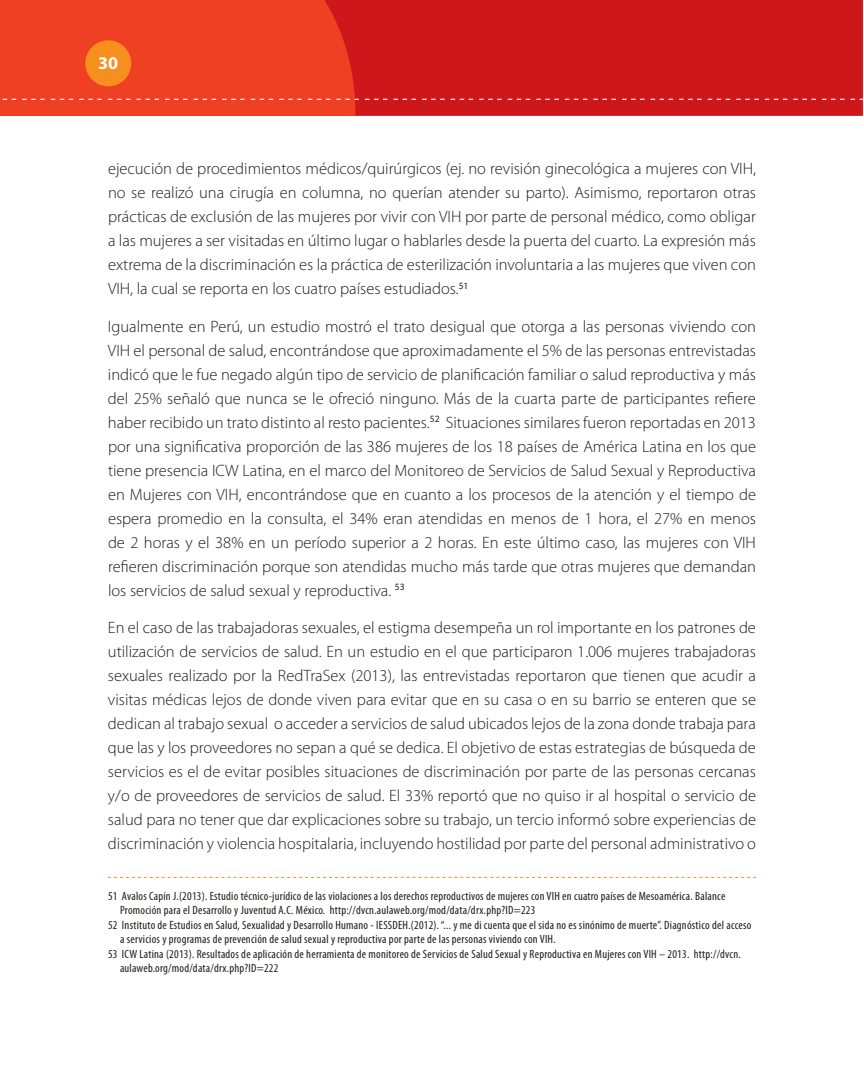
<style>
.page{position:relative;width:864px;height:1080px;background:#fff}
.page>*{position:absolute;margin:0;border:0;box-sizing:border-box;transform-origin:0 0}
.t1{font:700 18px "Myriad Pro";color:#fff}
.t2{font:300 16.5px/24px "Myriad Pro";color:#1d1d1b;text-align:justify}
.t3{font:condensed 12px "Myriad Pro";letter-spacing:.02em;color:#1d1d1b}
</style>
<div class="page">
<div style="left:355px;top:0;width:508px;height:116px;background:#cd171a"></div>
<div style="left:0;top:0;width:355px;height:116px;background:#f04024"></div>
<svg style="left:0;top:99px;width:863px;height:1px"></svg>
<svg style="left:108px;top:877px;width:648px;height:1px"></svg>
<div style="left:85px;top:40px;width:46px;height:46px;background:#f78f1f;border-radius:50%"></div>
<p class="t1" style="left:98px;top:51px;width:21px">30</p>
<p class="t2" style="left:108px;top:157px;width:650px">ejecución de procedimientos médicos/quirú rgicos (ej. no revisión ginecológica a mujeres con VIH, no se realizó una cirugía en columna, no querían atender su parto). Asimismo, reportaron otras prácticas de exclusión de las mujeres por vivir con VIH por parte de personal médico, como obligar a las mujeres a ser visitadas en último lugar o hablarles desde la puerta del cuarto. La expresión más extrema de la discriminación es la práctica de esterilización involuntaria a las mujeres que viven con VIH, la cual se reporta en los cuatro países estudiados.<sup>51</sup></p>
<p class="t2" style="left:108px;top:315px;width:650px">Igualmente en Perú, un estudio mostró el trato desigual que otorga a las personas viviendo con VIH el personal de salud, encontrándose que aproximadamente el 5% de las personas entrevistadas indicó que le fue negado algú n tipo de servicio de planificación familiar o salud reproductiva y más del 25% señaló que nunca se le ofreció ninguno. Más de la cuarta parte de participantes refiere haber recibido un trato distinto al resto pacientes.<sup>52</sup> Situaciones similares fueron reportadas en 2013 por una significativa proporción de las 386 mujeres de los 18 países de América Latina en los que tiene presencia ICW Latina, en el marco del Monitoreo de Servicios de Salud Sexual y Reproductiva en Mujeres con VIH, encontrándose que en cuanto a los procesos de la atención y el tiempo de espera promedio en la consulta, el 34% eran atendidas en menos de 1 hora, el 27% en menos de 2 horas y el 38% en un período superior a 2 horas. En este último caso, las mujeres con VIH refieren discriminación porque son atendidas mucho más tarde que otras mujeres que demandan los servicios de salud sexual y reproductiva. <sup>53</sup></p>
<p class="t2" style="left:108px;top:616px;width:650px">En el caso de las trabajadoras sexuales, el estigma desempeña un rol importante en los patrones de utilización de servicios de salud. En un estudio en el que participaron 1.006 mujeres trabajadoras sexuales realizado por la RedTraSex (2013), las entrevistadas reportaron que tienen que acudir a visitas médicas lejos de donde viven para evitar que en su casa o en su barrio se enteren que se dedican al trabajo sexual o acceder a servicios de salud ubicados lejos de la zona donde trabaja para que las y los proveedores no sepan a qué se dedica. El objetivo de estas estrategias de búsqueda de servicios es el de evitar posibles situaciones de discriminación por parte de las personas cercanas y/o de proveedores de servicios de salud. El 33% reportó que no quiso ir al hospital o servicio de salud para no tener que dar explicaciones sobre su trabajo, un tercio informó sobre experiencias de discriminación y violencia hospitalaria, incluyendo hostilidad por parte del personal administrativo o</p>
<p class="t3" style="left:108px;top:889px;width:619px">51 Avalos Capín J.(2013). Estudio técnico-jurídico de las violaciones a los derechos reproductivos de mujeres con VIH en cuatro países de Mesoamérica. Balance</p>
<p class="t3" style="left:120px;top:903px;width:417px">Promoción para el Desarrollo y Juventud A.C. México. http://dvcn.aulaweb.org/mod/data/drx.php?ID=223</p>
<p class="t3" style="left:108px;top:918px;width:645px">52 Instituto de Estudios en Salud, Sexualidad y Desarrollo Humano - IESSDEH.(2012). “... y me di cuenta que el sida no es sinónimo de muerte”. Diagnóstico del acceso</p>
<p class="t3" style="left:120px;top:932px;width:437px">a servicios y programas de prevención de salud sexual y reproductiva por parte de las personas viviendo con VIH.</p>
<p class="t3" style="left:108px;top:946px;width:634px">53 ICW Latina (2013). Resultados de aplicación de herramienta de monitoreo de Servicios de Salud Sexual y Reproductiva en Mujeres con VIH – 2013. http://dvcn.</p>
<p class="t3" style="left:120px;top:961px;width:160px">aulaweb.org/mod/data/drx.php?ID=222</p>
</div>
